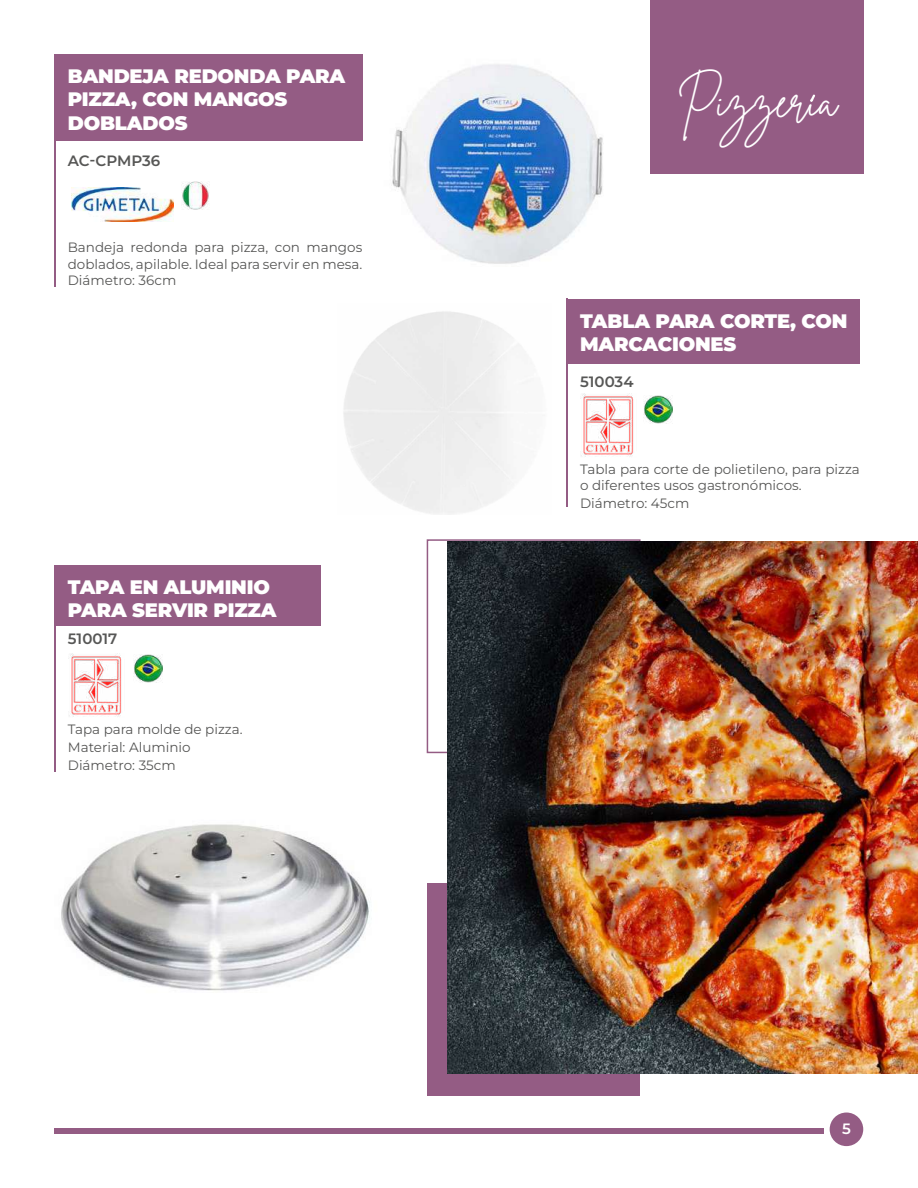
<style>
.page{position:relative;width:918px;height:1188px;background:#fff}
.page>*{position:absolute;margin:0;border:0;box-sizing:border-box;transform-origin:0 0}
.t1{font:45px "Brittany Signature";color:#fff}
.t2{font:900 19.5px/23.4px "Montserrat";letter-spacing:-.01em;color:#fff}
.t3{font:600 15px "Montserrat";color:#575756}
.t4{font:600 15px "Montserrat";color:#fff}
.t5{font:13.5px/16.5px "Montserrat";color:#575756}
</style>
<div class="page">
<div style="left:54px;top:1129px;width:770px;height:5px;background:#945c84"></div>
<div style="left:650px;top:0;width:214px;height:173px;background:#945c84"></div>
<div style="left:830px;top:1113px;width:33px;height:33px;background:#945c84;border-radius:50%"></div>
<svg style="left:810px;top:95px;width:5px;height:7px"></svg>
<div style="left:427px;top:883px;width:213px;height:212px;background:#945c84"></div>
<div style="left:427px;top:539px;width:214px;height:214px;border:2px solid #945c84"></div>
<div style="left:566px;top:299px;width:294px;height:64px;background:#945c84"></div>
<img style="left:581px;top:394px;width:53px;height:63px">
<hr style="left:566px;top:299px;width:2px;height:208px;background:#945c84">
<img style="left:392px;top:64px;width:211px;height:200px">
<div style="left:54px;top:54px;width:308px;height:87px;background:#945c84"></div>
<img style="left:72px;top:188px;width:102px;height:34px">
<img style="left:182px;top:181px;width:27px;height:28px">
<hr style="left:54px;top:54px;width:1px;height:232px;background:#945c84">
<img style="left:61px;top:824px;width:309px;height:167px">
<img style="left:448px;top:542px;width:470px;height:532px">
<div style="left:54px;top:565px;width:267px;height:61px;background:#945c84"></div>
<img style="left:68px;top:653px;width:54px;height:64px">
<img style="left:134px;top:655px;width:29px;height:28px">
<img style="left:644px;top:395px;width:28px;height:28px">
<hr style="left:54px;top:565px;width:1px;height:206px;background:#945c84">
<h2 class="t2" style="left:68px;top:64px;width:279px">BANDEJA REDONDA PARA<br>PIZZA, CON MANGOS<br>DOBLADOS</h2>
<p class="t3" style="left:68px;top:150px;width:94px">AC-CPMP36</p>
<p class="t5" style="left:68px;top:239px;width:296px;text-align:justify">Bandeja redonda para pizza, con mangos doblados, apilable. Ideal para servir en mesa.<br>Diámetro: 36cm</p>
<h2 class="t2" style="left:68px;top:575px;width:210px">TAPA EN ALUMINIO<br>PARA SERVIR PIZZA</h2>
<p class="t3" style="left:68px;top:629px;width:51px">510017</p>
<p class="t5" style="left:68px;top:720px;width:176px;line-height:18px">Tapa para molde de pizza.<br>Material: Aluminio<br>Diámetro: 35cm</p>
<h1 class="t1" style="left:677px;top:73px;width:161px">Pizzeria</h1>
<h2 class="t2" style="left:580px;top:309px;width:269px">TABLA PARA CORTE, CON<br>MARCACIONES</h2>
<p class="t3" style="left:580px;top:372px;width:55px">510034</p>
<p class="t5" style="left:580px;top:460px;width:281px">Tabla para corte de polietileno, para pizza o diferentes usos gastronómicos.</p>
<p class="t5" style="left:580px;top:495px;width:111px">Diámetro: 45cm</p>
<p class="t4" style="left:842px;top:1119px;width:10px">5</p>
</div>
